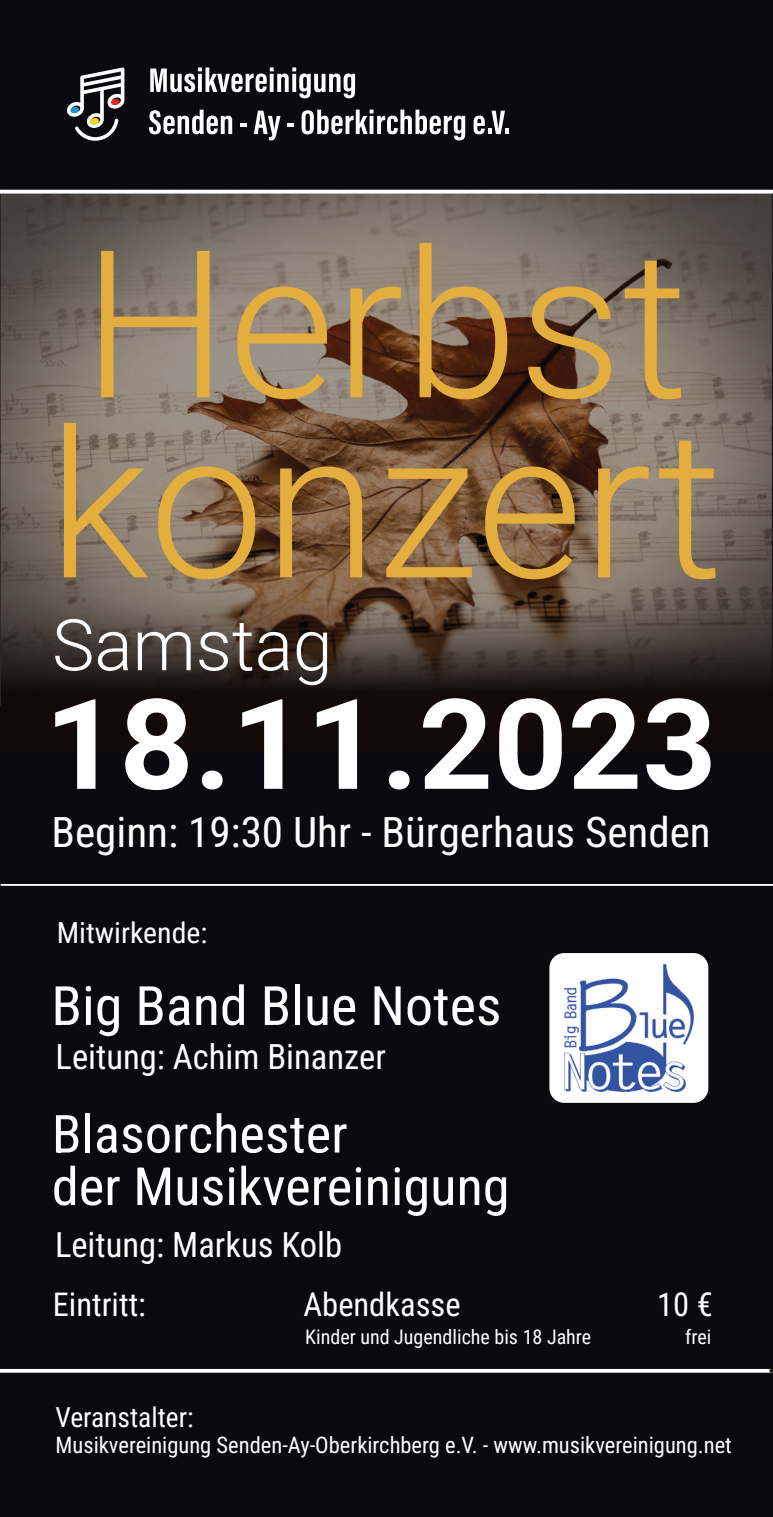
<style>
.page{position:relative;width:773px;height:1517px;background:#fff}
.page>*{position:absolute;margin:0;border:0;box-sizing:border-box;transform-origin:0 0}
.t1{font:300 206px/180px "Roboto";color:#e3ae3d}
.t2{font:130.25px "Lucida Grande";color:#fff}
.t3{font:700 125.75px "Roboto";color:#fff}
.t4{font:300 71.25px "Roboto";color:#fff}
.t5{font:55.25px "Lucida Grande";color:#fff}
.t6{font:54.25px "Roboto Condensed";color:#fff}
.t7{font:52.5px/52.5px "Roboto Condensed";color:#fff}
.t8{font:41.5px "Roboto Condensed";color:#fff}
.t9{font:34.5px "Roboto Condensed";color:#fff}
.t10{font:32.5px "Roboto Condensed";color:#fff}
.t11{font:28.75px "Roboto Condensed";color:#fff}
.t12{font:27.5px "Roboto Condensed";color:#fff}
.t13{font:22.5px "Roboto Condensed";color:#fff}
.t14{font:20px "Roboto Condensed";color:#fff}
</style>
<div class="page">
<div style="left:0;top:0;width:772px;height:1517px;background:#0a0a0e"></div>
<img style="left:0;top:194px;width:772px;height:512px">
<img style="left:1px;top:596px;width:771px;height:110px">
<svg style="left:0;top:1369px;width:767px;height:4px;background:#ededed"></svg>
<svg style="left:767px;top:1369px;width:5px;height:4px"></svg>
<hr style="left:1px;top:884px;width:771px;height:2px;background:#fff">
<svg style="left:0;top:190px;width:772px;height:4px;background:#ecebea"></svg>
<svg style="left:150px;top:68px;width:205px;height:30px"></svg>
<svg style="left:149px;top:110px;width:83px;height:24px"></svg>
<svg style="left:240px;top:123px;width:7px;height:3px"></svg>
<svg style="left:254px;top:111px;width:26px;height:29px"></svg>
<svg style="left:287px;top:123px;width:7px;height:3px"></svg>
<svg style="left:302px;top:110px;width:163px;height:30px"></svg>
<svg style="left:473px;top:111px;width:36px;height:23px"></svg>
<svg style="left:67px;top:67px;width:57px;height:74px"></svg>
<div style="left:549px;top:953px;width:159px;height:150px;background:#fff;border-radius:15px"></div>
<img style="left:565px;top:964px;width:128px;height:127px">
<h1 class="t1" style="left:48px;top:256px;width:676px">Herbst konzert</h1>
<h3 class="t4" style="left:52px;top:617px;width:282px">Samstag</h3>
<h3 class="t3" style="left:45px;top:694px;width:674px">18.11.2023</h3>
<h3 class="t5" style="left:58px;top:741px;width:227px">Samstag</h3>
<h2 class="t2" style="left:215px;top:739px;width:602px">9. März 2</h2>
<h3 class="t8" style="left:52px;top:815px;width:661px">Beginn: 19:30 Uhr - Bürgerhaus Senden</h3>
<p class="t11" style="left:57px;top:922px;width:152px">Mitwirkende:</p>
<h3 class="t6" style="left:51px;top:984px;width:452px">Big Band Blue Notes</h3>
<h3 class="t9" style="left:56px;top:1043px;width:332px">Leitung: Achim Binanzer</h3>
<h3 class="t7" style="left:52px;top:1113px;width:459px">Blasorchester<br>der Musikvereinigung</h3>
<h3 class="t9" style="left:55px;top:1231px;width:289px">Leitung: Markus Kolb</h3>
<h3 class="t10" style="left:53px;top:1291px;width:95px">Eintritt:</h3>
<h3 class="t10" style="left:303px;top:1291px;width:158px">Abendkasse</h3>
<h3 class="t10" style="left:657px;top:1291px;width:57px">10 €</h3>
<p class="t14" style="left:305px;top:1328px;width:287px">Kinder und Jugendliche bis 18 Jahre</p>
<p class="t14" style="left:685px;top:1328px;width:28px">frei</p>
<p class="t12" style="left:56px;top:1406px;width:140px">Veranstalter:</p>
<p class="t13" style="left:56px;top:1436px;width:678px">Musikvereinigung Senden-Ay-Oberkirchberg e.V. - www.musikvereinigung.net</p>
</div>
